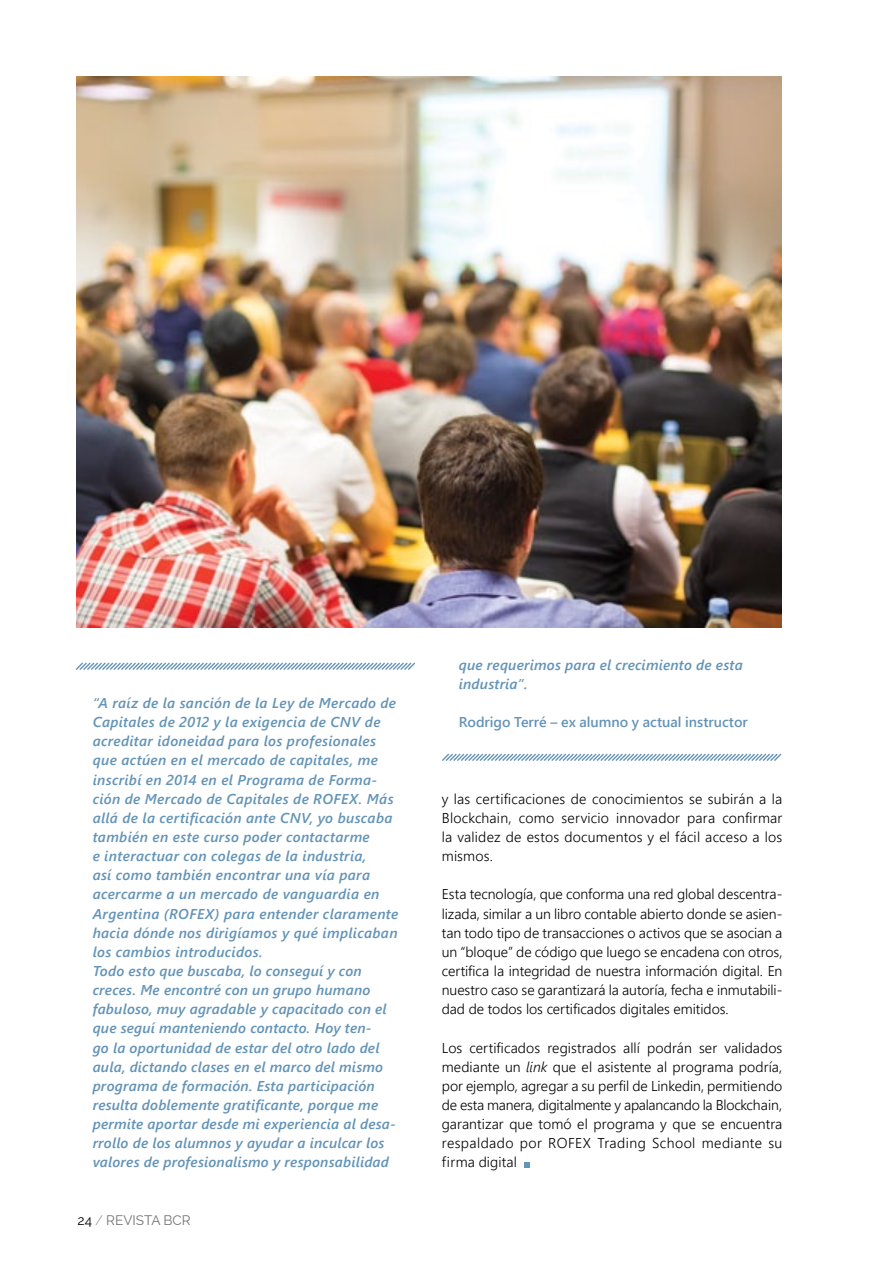
<style>
.page{position:relative;width:893px;height:1263px;background:#fff}
.page>*{position:absolute;margin:0;border:0;box-sizing:border-box;transform-origin:0 0}
.t1{font:italic 600 14.25px/19.2px "Segoe UI";letter-spacing:.02em;color:#6494b7}
.t2{font:300 14.25px/19.2px "Segoe UI";letter-spacing:.015em;color:#000;text-align:justify}
.t3{font:600 14.25px "Segoe UI";letter-spacing:-.005em;color:#6494b7}
.t4{font:13.5px "Raleway";color:#717073}
.s1{color:#000}
.s2{font-weight:100;color:#000}
.s3{font-style:italic}
</style>
<div class="page">
<svg style="left:525px;top:1162px;width:5px;height:5px"></svg>
<svg style="left:75px;top:662px;width:341px;height:8px"></svg>
<svg style="left:442px;top:753px;width:340px;height:8px"></svg>
<img style="left:77px;top:77px;width:704px;height:550px">
<p class="t1" style="left:93px;top:693px;width:307px">“A raíz de la sanción de la Ley de Mercado de Capitales de 2012 y la exigencia de CNV de acreditar idoneidad para los profesionales que actúen en el mercado de capitales, me inscribí en 2014 en el Programa de Forma&shy;ción de Mercado de Capitales de ROFEX. Más allá de la certificación ante CNV, yo buscaba también en este curso poder contactarme<br>e interactuar con colegas de la industria,<br>así como también encontrar una vía para acercarme a un mercado de vanguardia en Argentina (ROFEX) para entender claramente hacia dónde nos dirigíamos y qué implicaban los cambios introducidos.<br>Todo esto que buscaba, lo conseguí y con creces. Me encontré con un grupo humano fabuloso, muy agradable y capacitado con el que seguí manteniendo contacto. Hoy ten-<br>go la oportunidad de estar del otro lado del aula, dictando clases en el marco del mismo programa de formación. Esta participación resulta doblemente gratificante, porque me permite aportar desde mi experiencia al desa&shy;rrollo de los alumnos y ayudar a inculcar los valores de profesionalismo y responsabilidad</p>
<p class="t4" style="left:78px;top:1212px;width:115px"><span class="s1">24</span> <span class="s2">/</span> REVISTA BCR</p>
<p class="t1" style="left:459px;top:654px;width:285px">que requerimos para el crecimiento de esta industria”.</p>
<p class="t3" style="left:459px;top:711px;width:290px">Rodrigo Terré – ex alumno y actual instructor</p>
<p class="t2" style="left:442px;top:788px;width:342px">y las certificaciones de conocimientos se subirán a la Blockchain, como servicio innovador para confirmar la validez de estos documentos y el fácil acceso a los mismos.</p>
<p class="t2" style="left:442px;top:884px;width:342px">Esta tecnología, que conforma una red global descentra&shy;lizada, similar a un libro contable abierto donde se asien&shy;tan todo tipo de transacciones o activos que se asocian a un “bloque” de código que luego se encadena con otros, certifica la integridad de nuestra información digital. En nuestro caso se garantizará la autoría, fecha e inmutabili&shy;dad de todos los certificados digitales emitidos.</p>
<p class="t2" style="left:442px;top:1037px;width:342px">Los certificados registrados allí podrán ser validados mediante un <span class="s3">link</span> que el asistente al programa podría, por ejemplo, agregar a su perfil de Linkedin, permitiendo de esta manera, digitalmente y apalancando la Blockchain, garantizar que tomó el programa y que se encuentra respaldado por ROFEX Trading School mediante su firma digital</p>
</div>
